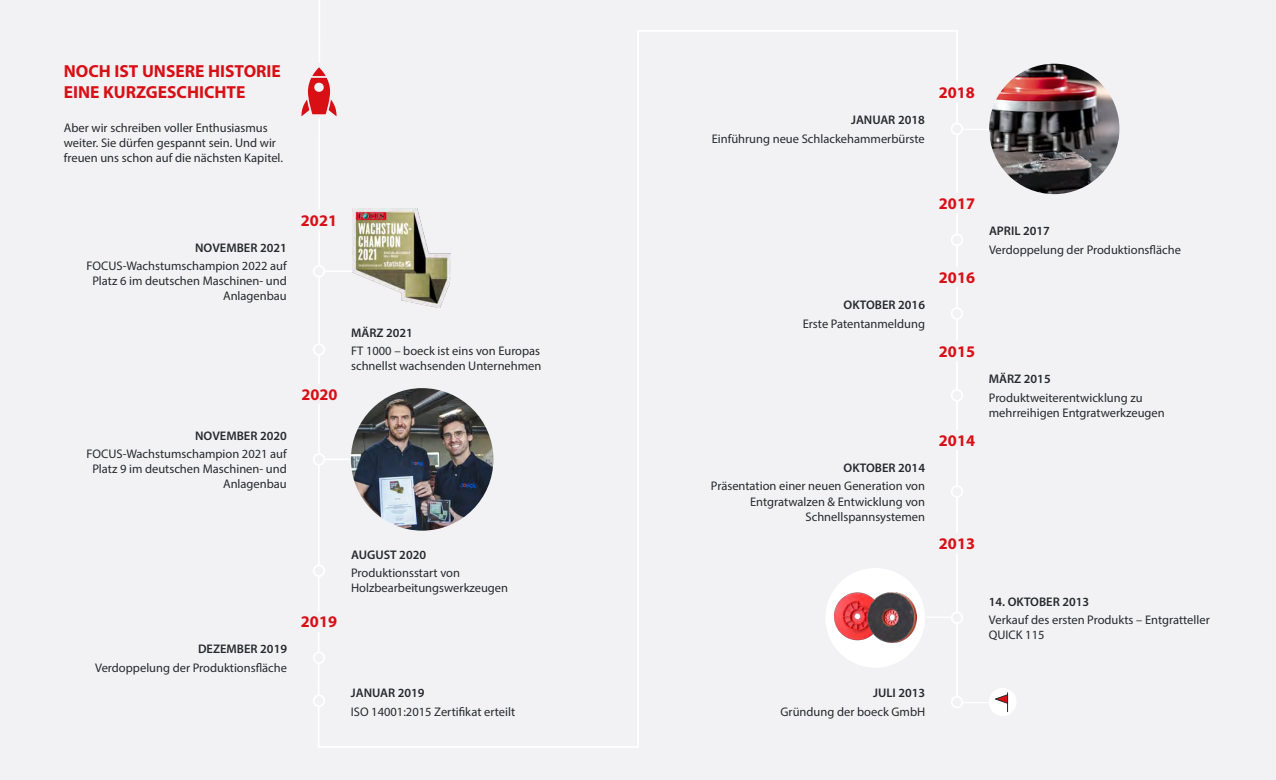
<style>
.page{position:relative;width:1276px;height:780px;background:#f2f2f4}
.page>*{position:absolute;margin:0;border:0;box-sizing:border-box;transform-origin:0 0}
.t1{font:700 17.5px/21px "Myriad Pro";color:#d90f16}
.t2{font:700 16.25px "Myriad Pro";color:#d90f16}
.t3{font:12.5px/15px "Myriad Pro";color:#262a2c}
.t4{font:600 12.5px "Myriad Pro";color:#262a2c}
</style>
<div class="page">
<svg style="left:318px;top:0;width:640px;height:747px"></svg>
<hr style="left:324px;top:458px;width:26px;height:2px;background:#fff">
<svg style="left:964px;top:129px;width:25px;height:1px"></svg>
<svg style="left:926px;top:616px;width:25px;height:1px"></svg>
<hr style="left:961px;top:702px;width:36px;height:1px;background:#fff">
<div style="left:299px;top:64px;width:40px;height:54px;background:#f2f2f4"></div>
<svg style="left:301px;top:67px;width:35px;height:49px"></svg>
<div style="left:825px;top:568px;width:100px;height:99px;background:#fff;border-radius:50%"></div>
<img style="left:834px;top:593px;width:82px;height:49px">
<img style="left:351px;top:388px;width:142px;height:142px;border-radius:71px">
<img style="left:989px;top:64px;width:130px;height:130px;border-radius:65px">
<div style="left:989px;top:687px;width:27px;height:29px;background:#fff;border-radius:50%"></div>
<svg style="left:995px;top:692px;width:13px;height:19px"></svg>
<hr style="left:324px;top:270px;width:35px;height:2px;background:#fff">
<div style="left:314px;top:266px;width:10px;height:10px;background:#f2f2f4;border-radius:50%"></div>
<div style="left:313px;top:265px;width:12px;height:12px;border:2px solid #fff;border-radius:50%"></div>
<div style="left:951px;top:390px;width:11px;height:10px;background:#f2f2f4;border-radius:50%"></div>
<div style="left:951px;top:389px;width:12px;height:12px;border:2px solid #fff;border-radius:50%"></div>
<div style="left:951px;top:612px;width:11px;height:11px;background:#f2f2f4;border-radius:50%"></div>
<div style="left:951px;top:611px;width:12px;height:13px;border:2px solid #fff;border-radius:50%"></div>
<div style="left:951px;top:696px;width:11px;height:11px;background:#f2f2f4;border-radius:50%"></div>
<div style="left:951px;top:695px;width:12px;height:13px;border:2px solid #fff;border-radius:50%"></div>
<div style="left:314px;top:344px;width:10px;height:11px;background:#f2f2f4;border-radius:50%"></div>
<div style="left:313px;top:343px;width:12px;height:13px;border:2px solid #fff;border-radius:50%"></div>
<div style="left:314px;top:652px;width:10px;height:11px;background:#f2f2f4;border-radius:50%"></div>
<div style="left:313px;top:651px;width:12px;height:13px;border:2px solid #fff;border-radius:50%"></div>
<div style="left:314px;top:454px;width:10px;height:10px;background:#f2f2f4;border-radius:50%"></div>
<div style="left:313px;top:453px;width:12px;height:12px;border:2px solid #fff;border-radius:50%"></div>
<div style="left:314px;top:565px;width:10px;height:11px;background:#f2f2f4;border-radius:50%"></div>
<div style="left:313px;top:564px;width:12px;height:13px;border:2px solid #fff;border-radius:50%"></div>
<div style="left:951px;top:123px;width:11px;height:11px;background:#f2f2f4;border-radius:50%"></div>
<div style="left:950px;top:123px;width:13px;height:12px;border:2px solid #fff;border-radius:50%"></div>
<div style="left:951px;top:234px;width:11px;height:11px;background:#f2f2f4;border-radius:50%"></div>
<div style="left:951px;top:233px;width:12px;height:13px;border:2px solid #fff;border-radius:50%"></div>
<div style="left:951px;top:308px;width:11px;height:11px;background:#f2f2f4;border-radius:50%"></div>
<div style="left:951px;top:307px;width:12px;height:13px;border:2px solid #fff;border-radius:50%"></div>
<div style="left:951px;top:486px;width:11px;height:11px;background:#f2f2f4;border-radius:50%"></div>
<div style="left:951px;top:485px;width:12px;height:12px;border:2px solid #fff;border-radius:50%"></div>
<div style="left:301px;top:210px;width:36px;height:19px;background:#f2f2f4"></div>
<div style="left:301px;top:384px;width:36px;height:20px;background:#f2f2f4"></div>
<div style="left:301px;top:611px;width:36px;height:20px;background:#f2f2f4"></div>
<div style="left:939px;top:82px;width:36px;height:20px;background:#f2f2f4"></div>
<div style="left:939px;top:193px;width:36px;height:20px;background:#f2f2f4"></div>
<div style="left:939px;top:267px;width:36px;height:20px;background:#f2f2f4"></div>
<div style="left:939px;top:341px;width:36px;height:20px;background:#f2f2f4"></div>
<div style="left:939px;top:430px;width:36px;height:20px;background:#f2f2f4"></div>
<div style="left:939px;top:533px;width:36px;height:20px;background:#f2f2f4"></div>
<div style="left:314px;top:695px;width:10px;height:11px;background:#f2f2f4;border-radius:50%"></div>
<div style="left:313px;top:694px;width:12px;height:13px;border:2px solid #fff;border-radius:50%"></div>
<img style="left:353px;top:208px;width:97px;height:100px">
<h1 class="t1" style="left:64px;top:60px;width:219px">NOCH IST UNSERE HISTORIE<br>EINE KURZGESCHICHTE</h1>
<p class="t3" style="left:64px;top:120px;width:221px">Aber wir schreiben voller Enthusiasmus weiter. Sie dürfen gespannt sein. Und wir freuen uns schon auf die nächsten Kapitel.</p>
<p class="t4" style="left:195px;top:239px;width:93px">NOVEMBER 2021</p>
<p class="t3" style="left:86px;top:258px;width:202px;text-align:right">FOCUS-Wachstumschampion 2022 auf<br>Platz 6 im deutschen Maschinen- und<br>Anlagenbau</p>
<h2 class="t2" style="left:301px;top:209px;width:38px">2021</h2>
<p class="t4" style="left:195px;top:427px;width:93px">NOVEMBER 2020</p>
<p class="t3" style="left:86px;top:446px;width:202px;text-align:right">FOCUS-Wachstumschampion 2021 auf<br>Platz 9 im deutschen Maschinen- und<br>Anlagenbau</p>
<h2 class="t2" style="left:301px;top:384px;width:38px">2020</h2>
<p class="t4" style="left:351px;top:325px;width:63px">MÄRZ 2021</p>
<p class="t3" style="left:351px;top:343px;width:192px">FT 1000 – boeck ist eins von Europas schnellst wachsenden Unternehmen</p>
<p class="t4" style="left:198px;top:641px;width:90px">DEZEMBER 2019</p>
<p class="t3" style="left:95px;top:659px;width:193px">Verdoppelung der Produktionsfläche</p>
<h2 class="t2" style="left:301px;top:611px;width:38px">2019</h2>
<p class="t4" style="left:351px;top:546px;width:76px">AUGUST 2020</p>
<p class="t3" style="left:351px;top:565px;width:158px">Produktionsstart von<br>Holzbearbeitungswerkzeugen</p>
<p class="t4" style="left:351px;top:685px;width:75px">JANUAR 2019</p>
<p class="t3" style="left:351px;top:704px;width:166px">ISO 14001:2015 Zertifikat erteilt</p>
<p class="t4" style="left:851px;top:112px;width:75px">JANUAR 2018</p>
<p class="t3" style="left:711px;top:131px;width:215px">Einführung neue Schlackehammerbürste</p>
<h2 class="t2" style="left:939px;top:82px;width:38px">2018</h2>
<p class="t4" style="left:843px;top:297px;width:83px">OKTOBER 2016</p>
<p class="t3" style="left:802px;top:315px;width:124px">Erste Patentanmeldung</p>
<p class="t4" style="left:843px;top:460px;width:83px">OKTOBER 2014</p>
<p class="t3" style="left:711px;top:478px;width:216px;text-align:right">Präsentation einer neuen Generation von<br>Entgratwalzen &amp; Entwicklung von<br>Schnellspannsystemen</p>
<h2 class="t2" style="left:939px;top:193px;width:38px">2017</h2>
<h2 class="t2" style="left:939px;top:267px;width:38px">2016</h2>
<p class="t4" style="left:989px;top:223px;width:62px">APRIL 2017</p>
<p class="t3" style="left:989px;top:242px;width:193px">Verdoppelung der Produktionsfläche</p>
<h2 class="t2" style="left:939px;top:341px;width:38px">2015</h2>
<h2 class="t2" style="left:939px;top:429px;width:38px">2014</h2>
<p class="t4" style="left:989px;top:371px;width:63px">MÄRZ 2015</p>
<p class="t3" style="left:989px;top:390px;width:177px">Produktweiterentwicklung zu mehrreihigen Entgratwerkzeugen</p>
<h2 class="t2" style="left:939px;top:533px;width:38px">2013</h2>
<p class="t4" style="left:989px;top:593px;width:102px">14. OKTOBER 2013</p>
<p class="t3" style="left:989px;top:612px;width:222px">Verkauf des ersten Produkts – Entgratteller<br>QUICK 115</p>
<p class="t4" style="left:873px;top:685px;width:54px">JULI 2013</p>
<p class="t3" style="left:780px;top:704px;width:146px">Gründung der boeck GmbH</p>
</div>
